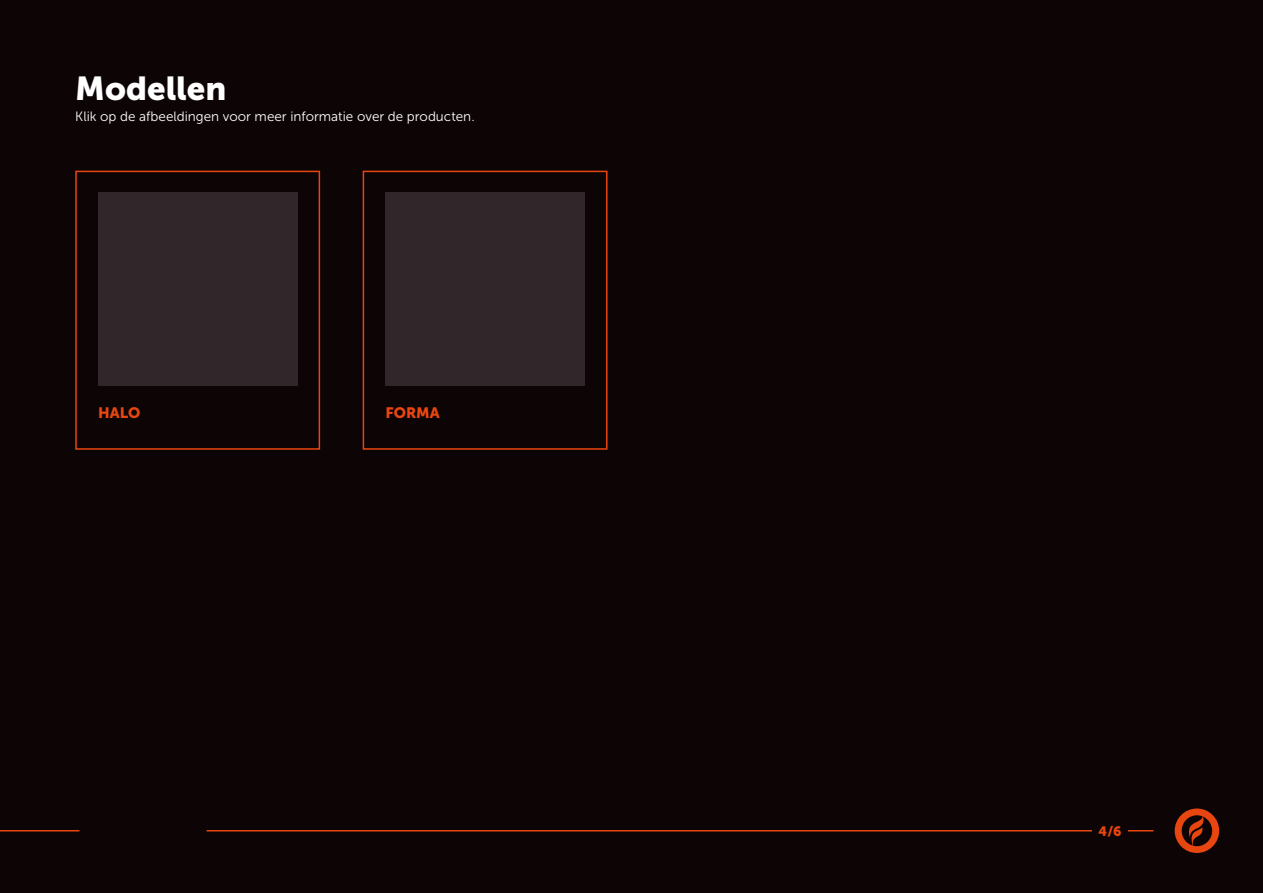
<style>
.page{position:relative;width:1263px;height:893px;background:#0d0405}
.page>*{position:absolute;margin:0;border:0;box-sizing:border-box;transform-origin:0 0}
.t1{font:33px "Museo Sans 900";color:#fff}
.t2{font:15px "Museo Sans 900";color:#e84610}
.t3{font:13.5px "Museo Sans 300";color:#fff}
.t4{font:13.5px "Museo Sans 900";color:#e84610}
</style>
<div class="page">
<svg style="left:1128px;top:830px;width:25px;height:1px"></svg>
<hr style="left:0;top:830px;width:80px;height:1px;background:#e84610">
<svg style="left:1175px;top:808px;width:44px;height:45px"></svg>
<hr style="left:207px;top:830px;width:885px;height:1px;background:#e84610">
<div style="left:363px;top:171px;width:244px;height:279px;border:2px solid #e84610"></div>
<div style="left:385px;top:192px;width:200px;height:193px;background:#31272b"></div>
<div style="left:75px;top:171px;width:245px;height:279px;border:2px solid #e84610"></div>
<div style="left:98px;top:192px;width:199px;height:193px;background:#31272b"></div>
<h1 class="t1" style="left:75px;top:70px;width:153px">Modellen</h1>
<p class="t3" style="left:75px;top:109px;width:401px">Klik op de afbeeldingen voor meer informatie over de producten.</p>
<p class="t2" style="left:98px;top:404px;width:44px">HALO</p>
<p class="t2" style="left:385px;top:404px;width:56px">FORMA</p>
<p class="t4" style="left:1099px;top:823px;width:24px">4/6</p>
</div>
